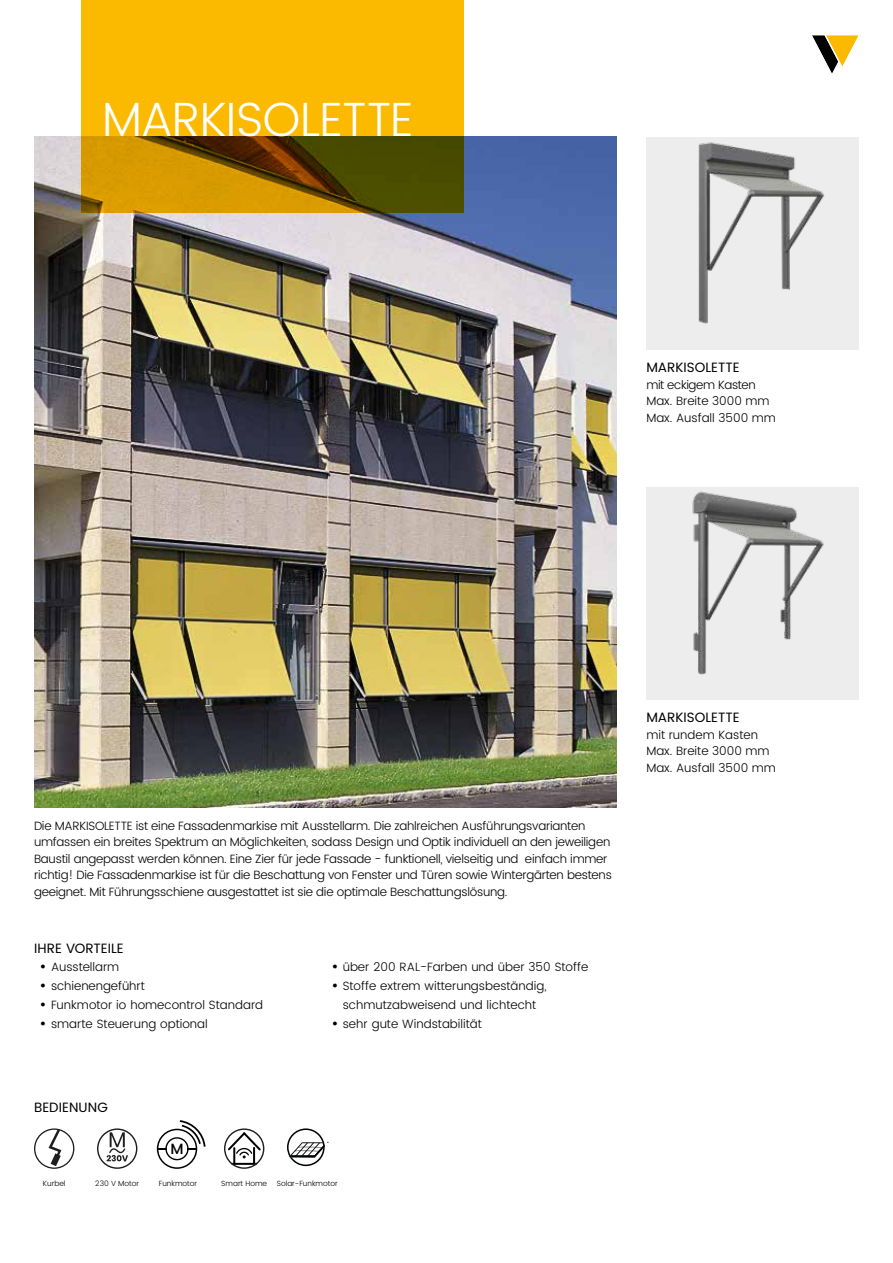
<style>
.page{position:relative;width:893px;height:1263px;background:#fff}
.page>*{position:absolute;margin:0;border:0;box-sizing:border-box;transform-origin:0 0}
.t1{font:300 48px "Poppins";letter-spacing:-.02em;color:#fff}
.t2{font:500 14.85px "Poppins";color:#010202}
.t3{font:13.5px "Poppins";color:#000}
.t4{font:300 12px/16.5px "Poppins";letter-spacing:-.02em;color:#000}
.t5{font:300 12px/16.5px "Poppins";color:#000}
.t6{font:300 7.5px "Poppins";color:#000}
.s1{font-size:16.5px}
</style>
<div class="page">
<svg style="left:812px;top:35px;width:47px;height:39px"></svg>
<img style="left:34px;top:136px;width:583px;height:672px">
<svg style="left:81px;top:0;width:382px;height:213px;background:#d29c00"></svg>
<img style="left:646px;top:137px;width:212px;height:212px">
<img style="left:646px;top:487px;width:212px;height:212px">
<svg style="left:34px;top:1128px;width:40px;height:41px"></svg>
<svg style="left:97px;top:1128px;width:40px;height:41px"></svg>
<svg style="left:157px;top:1120px;width:49px;height:49px"></svg>
<svg style="left:224px;top:1128px;width:40px;height:41px"></svg>
<svg style="left:287px;top:1128px;width:38px;height:38px"></svg>
<h1 class="t1" style="left:102px;top:85px;width:313px">MARKISOLETTE</h1>
<p class="t3" style="left:646px;top:358px;width:95px">MARKISOLETTE</p>
<p class="t5" style="left:646px;top:377px;width:131px">mit eckigem Kasten<br>Max. Breite 3000 mm<br>Max. Ausfall 3500 mm</p>
<p class="t4" style="left:34px;top:818px;width:579px">Die MARKISOLETTE ist eine Fassadenmarkise mit Ausstellarm. Die zahlreichen Ausführungsvarianten umfassen ein breites Spektrum an Möglichkeiten, sodass Design und Optik individuell an den jeweiligen Baustil angepasst werden können. Eine Zier für jede Fassade - funktionell, vielseitig und einfach immer richtig! Die Fassadenmarkise ist für die Beschattung von Fenster und Türen sowie Wintergärten bestens geeignet. Mit Führungsschiene ausgestattet ist sie die optimale Beschattungslösung.</p>
<p class="t3" style="left:34px;top:938px;width:91px">IHRE VORTEILE</p>
<p class="t4" style="left:40px;top:959px;width:81px"><span class="s1">•</span> Ausstellarm</p>
<p class="t4" style="left:40px;top:978px;width:107px"><span class="s1">•</span> schienengeführt</p>
<p class="t5" style="left:40px;top:997px;width:225px"><span class="s1">•</span> Funkmotor io homecontrol Standard</p>
<p class="t5" style="left:40px;top:1016px;width:170px"><span class="s1">•</span> smarte Steuerung optional</p>
<p class="t3" style="left:34px;top:1098px;width:75px">BEDIENUNG</p>
<p class="t2" style="left:170px;top:1139px;width:15px">M</p>
<p class="t5" style="left:331px;top:959px;width:258px"><span class="s1">•</span> über 200 RAL-Farben und über 350 Stoffe</p>
<p class="t5" style="left:331px;top:976px;width:217px;line-height:19.2px;text-align:center"><span class="s1">•</span> Stoffe extrem witterungsbeständig, schmutzabweisend und lichtecht</p>
<p class="t5" style="left:331px;top:1016px;width:152px"><span class="s1">•</span> sehr gute Windstabilität</p>
<p class="t6" style="left:43px;top:1178px;width:24px">Kurbel</p>
<p class="t6" style="left:95px;top:1178px;width:45px">230 V Motor</p>
<p class="t6" style="left:159px;top:1178px;width:40px">Funkmotor</p>
<p class="t6" style="left:221px;top:1178px;width:47px">Smart Home</p>
<p class="t6" style="left:277px;top:1178px;width:62px">Solar-Funkmotor</p>
<p class="t3" style="left:646px;top:708px;width:95px">MARKISOLETTE</p>
<p class="t5" style="left:646px;top:727px;width:131px">mit rundem Kasten<br>Max. Breite 3000 mm<br>Max. Ausfall 3500 mm</p>
</div>
